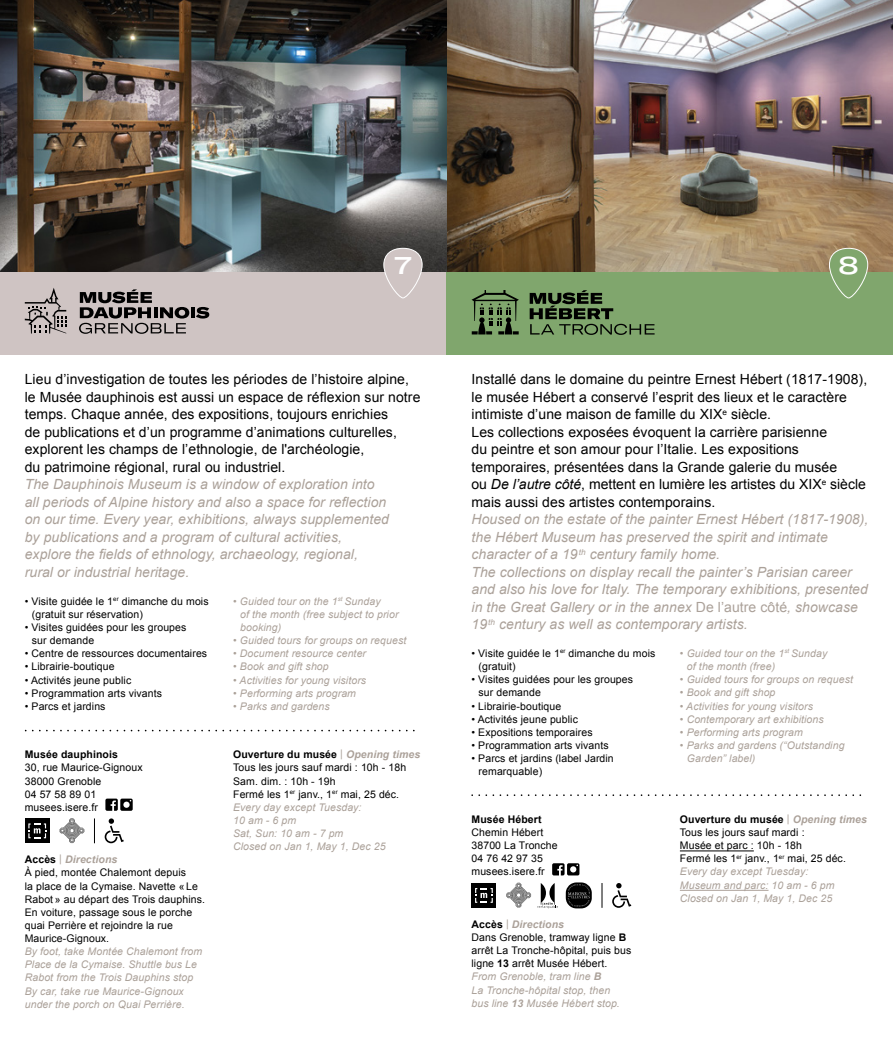
<style>
.page{position:relative;width:893px;height:1042px;background:#fff}
.page>*{position:absolute;margin:0;border:0;box-sizing:border-box;transform-origin:0 0}
.t1{font:500 expanded 23.8px "GT America";color:#fff}
.t2{font:14px/17.5px "Arial";letter-spacing:.005em;color:#000}
.t3{font:italic 14px/17.5px "Arial";letter-spacing:.005em;color:#aba199}
.t4{font:10.5px/13.1px "Arial";letter-spacing:.01em;color:#000}
.t5{font:italic 10.5px/13.1px "Arial";letter-spacing:.01em;color:#aba199}
.t6{font:700 10.5px "Arial";letter-spacing:.01em;color:#000}
.s1{font-weight:700}
.s2{color:#aba199}
.s3{font-weight:700;font-style:italic;color:#aba199}
.s4{font-style:italic;color:#aba199}
.s5{font-style:italic}
.s6{font-style:normal}
</style>
<div class="page">
<img style="left:0;top:0;width:893px;height:273px">
<div style="left:0;top:273px;width:446px;height:82px;background:#cfc4c3"></div>
<div style="left:446px;top:273px;width:447px;height:82px;background:#80a66d"></div>
<hr style="left:680px;top:850px;width:74px;height:1px;background:#000">
<hr style="left:680px;top:890px;width:88px;height:1px;background:#aba199">
<svg style="left:552px;top:863px;width:27px;height:12px"></svg>
<div style="left:471px;top:883px;width:25px;height:25px;background:#000"></div>
<svg style="left:475px;top:888px;width:18px;height:15px"></svg>
<svg style="left:506px;top:883px;width:25px;height:24px"></svg>
<svg style="left:537px;top:883px;width:21px;height:25px"></svg>
<svg style="left:612px;top:883px;width:19px;height:25px"></svg>
<svg style="left:602px;top:883px;width:1px;height:25px"></svg>
<svg style="left:472px;top:290px;width:47px;height:44px"></svg>
<svg style="left:530px;top:290px;width:125px;height:45px"></svg>
<svg style="left:105px;top:798px;width:28px;height:13px"></svg>
<div style="left:25px;top:818px;width:25px;height:25px;background:#000"></div>
<svg style="left:28px;top:823px;width:18px;height:15px"></svg>
<svg style="left:60px;top:818px;width:24px;height:25px"></svg>
<svg style="left:105px;top:818px;width:19px;height:25px"></svg>
<svg style="left:94px;top:818px;width:1px;height:25px"></svg>
<hr style="left:191px;top:307px;width:4px;height:11px;background:#000">
<svg style="left:196px;top:307px;width:13px;height:11px"></svg>
<svg style="left:79px;top:289px;width:110px;height:45px"></svg>
<svg style="left:25px;top:288px;width:41px;height:45px"></svg>
<svg style="left:566px;top:882px;width:26px;height:26px"></svg>
<svg style="left:26px;top:730px;width:389px;height:1px"></svg>
<svg style="left:472px;top:794px;width:390px;height:2px"></svg>
<svg style="left:383px;top:247px;width:40px;height:52px"></svg>
<svg style="left:829px;top:247px;width:40px;height:52px"></svg>
<h1 class="t1" style="left:394px;top:251px;width:19px">7</h1>
<h1 class="t1" style="left:838px;top:251px;width:22px">8</h1>
<p class="t2" style="left:25px;top:371px;width:397px">Lieu d’investigation de toutes les périodes de l’histoire alpine, le Musée dauphinois est aussi un espace de réflexion sur notre temps. Chaque année, des expositions, toujours enrichies<br>de publications et d’un programme d’animations culturelles, explorent les champs de l’ethnologie, de l'archéologie,<br>du patrimoine régional, rural ou industriel.</p>
<p class="t3" style="left:25px;top:476px;width:366px">The Dauphinois Museum is a window of exploration into all periods of Alpine history and also a space for reflection on our time. Every year, exhibitions, always supplemented by publications and a program of cultural activities, explore the fields of ethnology, archaeology, regional, rural or industrial heritage.</p>
<p class="t4" style="left:32px;top:595px;width:178px;text-indent:-7px">• Visite guidée le 1<sup>er</sup> dimanche du mois (gratuit sur réservation)</p>
<p class="t4" style="left:32px;top:621px;width:156px;text-indent:-7px">• Visites guidées pour les groupes sur demande</p>
<p class="t4" style="left:25px;top:647px;width:184px">• Centre de ressources documentaires</p>
<p class="t4" style="left:25px;top:660px;width:91px">• Librairie-boutique</p>
<p class="t4" style="left:25px;top:673px;width:108px">• Activités jeune public</p>
<p class="t4" style="left:25px;top:686px;width:139px">• Programmation arts vivants</p>
<p class="t4" style="left:25px;top:700px;width:82px">• Parcs et jardins</p>
<p class="t6" style="left:25px;top:748px;width:95px">Musée dauphinois</p>
<p class="t4" style="left:25px;top:761px;width:119px">30, rue Maurice-Gignoux<br>38000 Grenoble<br>04 57 58 89 01 musees.isere.fr</p>
<p class="t5" style="left:240px;top:595px;width:160px;text-indent:-7px">• Guided tour on the 1<sup>st</sup> Sunday<br>of the month (free subject to prior booking)</p>
<p class="t5" style="left:233px;top:634px;width:175px">• Guided tours for groups on request</p>
<p class="t5" style="left:233px;top:647px;width:134px">• Document resource center</p>
<p class="t5" style="left:233px;top:660px;width:97px">• Book and gift shop</p>
<p class="t5" style="left:233px;top:673px;width:135px">• Activities for young visitors</p>
<p class="t5" style="left:233px;top:686px;width:124px">• Performing arts program</p>
<p class="t5" style="left:233px;top:700px;width:98px">• Parks and gardens</p>
<p class="t4" style="left:233px;top:748px;width:189px"><span class="s1">Ouverture du musée</span> <span class="s2">|</span> <span class="s3">Opening times<br></span>Tous les jours sauf mardi : 10h - 18h<br>Sam. dim. : 10h - 19h<br>Fermé les 1<sup>er</sup> janv., 1<sup>er</sup> mai, 25 déc.<br><span class="s4">Every day except Tuesday:<br>10 am - 6 pm<br>Sat, Sun: 10 am - 7 pm<br>Closed on Jan 1, May 1, Dec 25</span></p>
<p class="t4" style="left:25px;top:853px;width:182px"><span class="s1">Accès</span> <span class="s2">|</span> <span class="s3">Directions<br></span>À pied, montée Chalemont depuis<br>la place de la Cymaise. Navette « Le<br>Rabot » au départ des Trois dauphins.<br>En voiture, passage sous le porche quai Perrière et rejoindre la rue<br>Maurice-Gignoux.</p>
<p class="t5" style="left:25px;top:945px;width:179px">By foot, take Montée Chalemont from Place de la Cymaise. Shuttle bus Le Rabot from the Trois Dauphins stop By car, take rue Maurice-Gignoux under the porch on Quai Perrière.</p>
<p class="t2" style="left:471px;top:371px;width:397px">Installé dans le domaine du peintre Ernest Hébert (1817-1908), le musée Hébert a conservé l’esprit des lieux et le caractère intimiste d’une maison de famille du XIX<sup>e</sup> siècle.<br>Les collections exposées évoquent la carrière parisienne<br>du peintre et son amour pour l’Italie. Les expositions temporaires, présentées dans la Grande galerie du musée<br>ou <span class="s5">De l’autre côté</span>, mettent en lumière les artistes du XIX<sup>e</sup> siècle mais aussi des artistes contemporains.</p>
<p class="t3" style="left:471px;top:511px;width:398px">Housed on the estate of the painter Ernest Hébert (1817-1908), the Hébert Museum has preserved the spirit and intimate character of a 19<sup>th</sup> century family home.<br>The collections on display recall the painter’s Parisian career and also his love for Italy. The temporary exhibitions, presented in the Great Gallery or in the annex <span class="s6">De l’autre côté</span>, showcase 19<sup>th</sup> century as well as contemporary artists.</p>
<p class="t4" style="left:479px;top:647px;width:178px;text-indent:-7px">• Visite guidée le 1<sup>er</sup> dimanche du mois (gratuit)</p>
<p class="t4" style="left:479px;top:673px;width:156px;text-indent:-7px">• Visites guidées pour les groupes sur demande</p>
<p class="t4" style="left:471px;top:699px;width:91px">• Librairie-boutique</p>
<p class="t4" style="left:471px;top:712px;width:108px">• Activités jeune public</p>
<p class="t4" style="left:471px;top:725px;width:123px">• Expositions temporaires</p>
<p class="t4" style="left:471px;top:739px;width:139px">• Programmation arts vivants</p>
<p class="t4" style="left:479px;top:752px;width:137px;text-indent:-7px">• Parcs et jardins (label Jardin remarquable)</p>
<p class="t6" style="left:471px;top:812px;width:72px">Musée Hébert</p>
<p class="t4" style="left:471px;top:826px;width:88px">Chemin Hébert<br>38700 La Tronche<br>04 76 42 97 35 musees.isere.fr</p>
<p class="t5" style="left:687px;top:647px;width:142px;text-indent:-7px">• Guided tour on the 1<sup>st</sup> Sunday of the month (free)</p>
<p class="t5" style="left:680px;top:673px;width:175px">• Guided tours for groups on request</p>
<p class="t5" style="left:680px;top:686px;width:97px">• Book and gift shop</p>
<p class="t5" style="left:680px;top:699px;width:135px">• Activities for young visitors</p>
<p class="t5" style="left:680px;top:712px;width:145px">• Contemporary art exhibitions</p>
<p class="t5" style="left:680px;top:725px;width:124px">• Performing arts program</p>
<p class="t5" style="left:687px;top:739px;width:159px;text-indent:-7px">• Parks and gardens (“Outstanding<br>Garden” label)</p>
<p class="t4" style="left:680px;top:813px;width:189px"><span class="s1">Ouverture du musée</span> <span class="s2">|</span> <span class="s3">Opening times<br></span>Tous les jours sauf mardi :<br>Musée et parc : 10h - 18h<br>Fermé les 1<sup>er</sup> janv., 1<sup>er</sup> mai, 25 déc.<br><span class="s4">Every day except Tuesday:<br>Museum and parc: 10 am - 6 pm<br>Closed on Jan 1, May 1, Dec 25</span></p>
<p class="t4" style="left:471px;top:918px;width:161px"><span class="s1">Accès</span> <span class="s2">|</span> <span class="s3">Directions<br></span>Dans Grenoble, tramway ligne <span class="s1">B </span>arrêt La Tronche-hôpital, puis bus ligne <span class="s1">13</span> arrêt Musée Hébert.<br><span class="s4">From Grenoble, tram line</span> <span class="s3">B<br></span><span class="s4">La Tronche-hôpital stop, then<br>bus line</span> <span class="s3">13</span> <span class="s4">Musée Hébert stop.</span></p>
</div>
